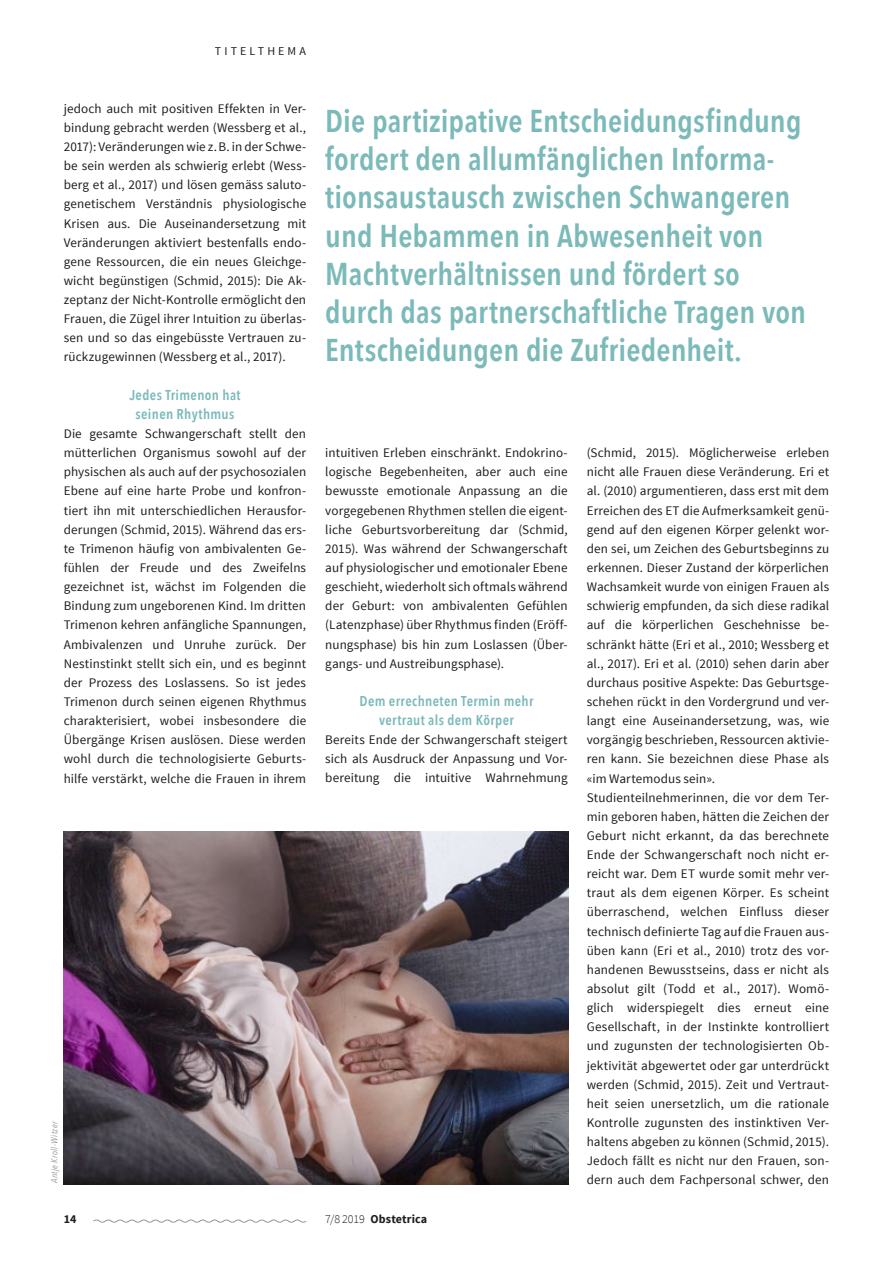
<style>
.page{position:relative;width:893px;height:1263px;background:#fff}
.page>*{position:absolute;margin:0;border:0;box-sizing:border-box;transform-origin:0 0}
.t1{font:600 31.5px/38.2px "Avenir Next Condensed";letter-spacing:.005em;color:#7bbab9}
.t2{font:600 14.25px/19.2px "Avenir Next Condensed";letter-spacing:.025em;color:#7bbab9;text-align:center}
.t3{font:13.2px/19.2px "Source Sans Pro";letter-spacing:.01em;color:#1d1e1f;text-align:justify}
.t4{font:700 12px "Source Sans Pro";letter-spacing:.005em;color:#1d1e1f}
.t5{font:12px "Source Sans Pro";letter-spacing:.26em;color:#1d1e1f}
.t6{font:italic 9px "Avenir Next Condensed";letter-spacing:.045em;color:#979696}
.s1{font-weight:300}
</style>
<div class="page">
<img style="left:64px;top:832px;width:504px;height:352px">
<svg style="left:93px;top:1219px;width:214px;height:4px"></svg>
<p class="t5" style="left:215px;top:43px;width:63px">Tite lthem</p>
<p class="t5" style="left:300px;top:43px;width:8px">a</p>
<p class="t3" style="left:64px;top:99px;width:244px">jedoch auch mit positiven Effekten in Ver&shy;bindung gebracht werden (Wessberg et al., 2017): Veränderungen wie z.B. in der Schwe&shy;be sein werden als schwierig erlebt (Wess&shy;berg et al., 2017) und lösen gemäss saluto&shy;genetischem Verständnis physiologische Krisen aus. Die Auseinandersetzung mit Veränderungen aktiviert bestenfalls endo&shy;gene Ressourcen, die ein neues Gleichge&shy;wicht begünstigen (Schmid, 2015): Die Ak&shy;zeptanz der N icht-Kontrolle ermöglicht den Frauen, die Zügel ihrer I ntuition zu überlas&shy;sen und so das eingebüsste Vertrauen zu&shy;rückzugewinnen (Wessberg et al., 2017).</p>
<p class="t2" style="left:129px;top:385px;width:113px">Jedes Trimenon hat seinen Rhythmus</p>
<p class="t3" style="left:64px;top:424px;width:244px">Die gesamte Schwangerschaft stellt den mütterlichen Organismus sowohl auf der physischen als auch auf der psychosozialen Ebene auf eine harte Probe und konfron&shy;tiert ihn mit unterschiedlichen Herausfor&shy;derungen (Schmid, 2015). Während das ers&shy;te Trimenon häufig von ambivalenten Ge&shy;fühlen der Freude und des Zweifelns gezeichnet ist, wächst im Folgenden die Bindung zum ungeborenen Kind. I m dritten Trimenon kehren anfängliche Spannungen, Ambivalenzen und Unruhe zurück. Der N estinstinkt stellt sich ein, und es beginnt der Prozess des Loslassens. So ist jedes Trimenon durch seinen eigenen Rhythmus charakterisiert, wobei insbesondere die Übergänge Krisen auslösen. Diese werden wohl durch die technologisierte Geburts&shy;hilfe verstärkt, welche die Frauen in ihrem</p>
<p class="t6" style="left:49px;top:1183px;width:63px;rotate:-90deg">Antje Kroll-Witzer</p>
<p class="t1" style="left:325px;top:101px;width:482px">Die partizipative Entscheidungsfindung fordert den allumfänglichen Informa&shy;tionsaustausch zwischen Schwangeren und Hebammen in Abwesenheit von Machtverhältnissen und fördert so durch das partnerschaftliche Tragen von Entscheidungen die Zufriedenheit.</p>
<p class="t3" style="left:325px;top:443px;width:244px">intuitiven Erleben einschränkt. Endokrino&shy;logische Begebenheiten, aber auch eine bewusste emotionale Anpassung an die vorgegebenen Rhythmen stellen die eigent&shy;liche Geburtsvorbereitung dar (Schmid, 2015). Was während der Schwangerschaft auf physiologischer und emotionaler Ebene geschieht, wiederholt sich oftmals während der Geburt: von ambivalenten Gefühlen (Latenzphase) über Rhythmus finden (Eröff&shy;nungsphase) bis hin zum Loslassen (Über&shy;gangs- und Austreibungsphase).</p>
<p class="t2" style="left:359px;top:691px;width:175px">Dem errechneten Termin mehr vertraut als dem Körper</p>
<p class="t3" style="left:325px;top:730px;width:244px">Bereits Ende der Schwangerschaft steigert sich als Ausdruck der Anpassung und Vor&shy;bereitung die intuitive Wahrnehmung</p>
<p class="t3" style="left:587px;top:443px;width:244px;text-align:left">(Schmid, 2015). Möglicherweise erleben nicht alle Frauen diese Veränderung. Eri et al. (2010) argumentieren, dass erst mit dem Erreichen des ET die Aufmerksamkeit genü&shy;gend auf den eigenen Körper gelenkt wor&shy;den sei, um Zeichen des Geburtsbeginns zu erkennen. Dieser Zustand der körperlichen Wachsamkeit wurde von einigen Frauen als schwierig empfunden, da sich diese radikal auf die körperlichen Geschehnisse be&shy;schränkt hätte (Eri et al., 2010; Wessberg et al., 2017). Eri et al. (2010) sehen darin aber durchaus positive Aspekte: Das Geburtsge&shy;schehen rückt in den Vordergrund und ver&shy;langt eine Auseinandersetzung, was, wie vorgängig beschrieben, Ressourcen aktivie&shy;ren kann. Sie bezeichnen diese Phase als «im Wartemodus sein».<br>Studienteilnehmerinnen, die vor dem Ter&shy;min geboren haben, hätten die Zeichen der Geburt nicht erkannt, da das berechnete Ende der Schwangerschaft noch nicht er&shy;reicht war. Dem ET wurde somit mehr ver&shy;traut als dem eigenen Körper. Es scheint überraschend, welchen Einfluss dieser technisch definierte Tag auf die Frauen aus&shy;üben kann (Eri et al., 2010) trotz des vor&shy;handenen Bewusstseins, dass er nicht als absolut gilt (Todd et al., 2017). Womö&shy;glich widerspiegelt dies erneut eine Gesellschaft, in der I nstinkte kontrolliert und zugunsten der technologisierten Ob&shy;jektivität abgewertet oder gar unterdrückt werden (Schmid, 2015). Zeit und Vertraut&shy;heit seien unersetzlich, um die rationale Kontrolle zugunsten des instinktiven Ver&shy;haltens abgeben zu können (Schmid, 2015).<br>Jedoch fällt es nicht nur den Frauen, son-</p>
<p class="t3" style="left:587px;top:1171px;width:244px">dern auch dem Fachpersonal schwer, den</p>
<p class="t4" style="left:64px;top:1211px;width:14px">14</p>
<p class="t4" style="left:325px;top:1211px;width:103px"><span class="s1">7/8 2019</span> Obstetrica</p>
</div>
